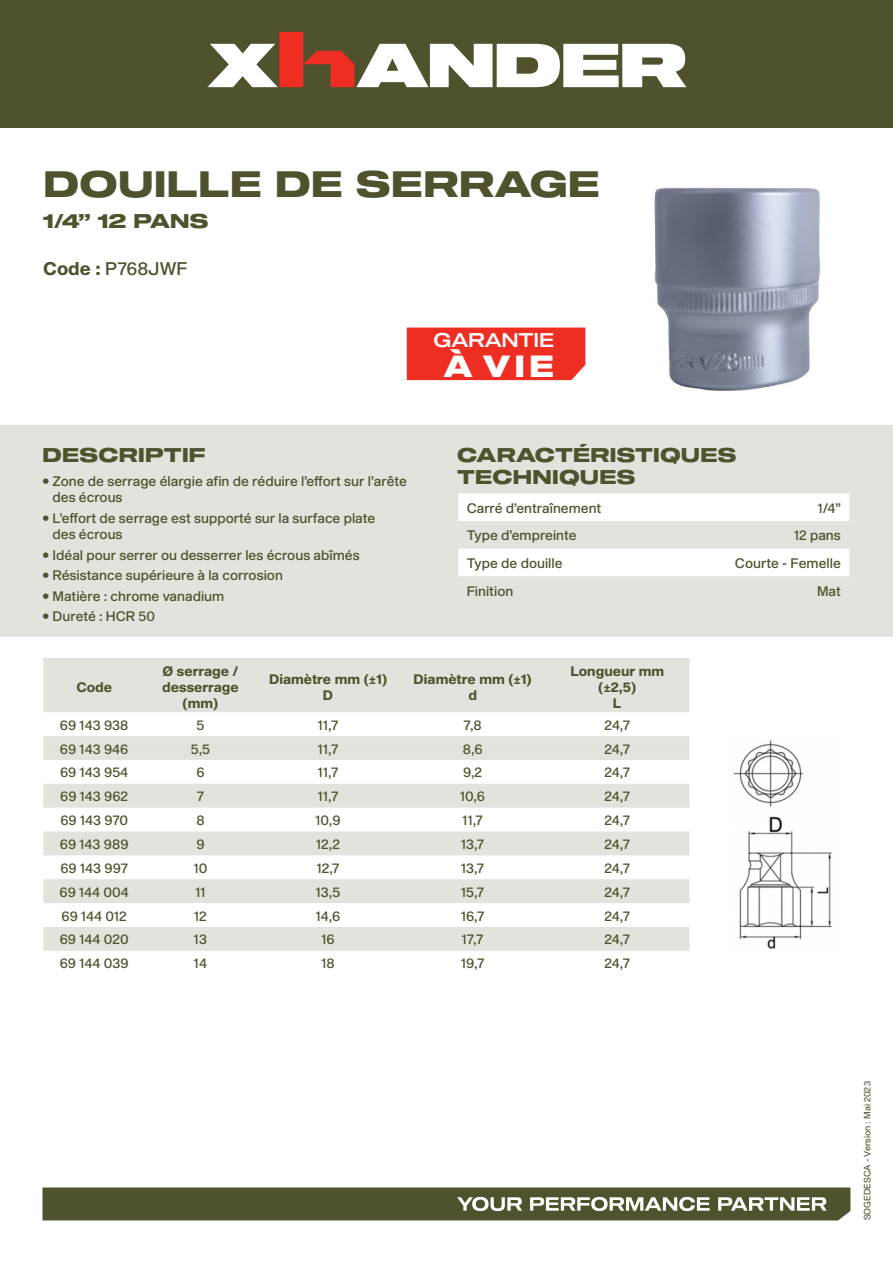
<style>
.page{position:relative;width:893px;height:1263px;background:#fff}
.page>*{position:absolute;margin:0;border:0;box-sizing:border-box;transform-origin:0 0}
.t1{font:36px "Shapiro 75 Heavy Extd";letter-spacing:.01em;color:#50512d}
.t2{font:30px "Shapiro 85 Super Heavy Wide";color:#fff}
.t3{font:19.5px/22.5px "Shapiro 75 Heavy Extd";letter-spacing:.01em;color:#50512d}
.t4{font:19.5px "Shapiro 55 Middle Wide";letter-spacing:-.015em;color:#fff}
.t5{font:18px "Shapiro 55 Middle";color:#50512d}
.t6{font:13.5px/16.2px "Shapiro 55 Middle";color:#50512d}
.t7{font:800 13.5px/16.2px "Shapiro 75";color:#50512d;text-align:center}
.t8{font:9px "Shapiro 45 Welter";color:#50512d}
.s1{font-family:"Shapiro 75";font-weight:800}
</style>
<div class="page">
<svg style="left:43px;top:1187px;width:807px;height:33px;background:#636444"></svg>
<div style="left:0;top:0;width:893px;height:128px;background:#50512d"></div>
<svg style="left:207px;top:32px;width:479px;height:55px"></svg>
<img style="left:654px;top:187px;width:166px;height:203px">
<div style="left:0;top:425px;width:893px;height:211px;background:#e3e2dc"></div>
<div style="left:458px;top:493px;width:391px;height:28px;background:#fff"></div>
<div style="left:458px;top:549px;width:391px;height:27px;background:#fff"></div>
<div style="left:407px;top:328px;width:178px;height:52px;background:#ee2e22"></div>
<div style="left:43px;top:658px;width:647px;height:54px;background:#e3e2dc"></div>
<svg style="left:43px;top:736px;width:647px;height:215px;fill:#e3e2dc"></svg>
<img style="left:739px;top:816px;width:94px;height:133px">
<img style="left:733px;top:740px;width:71px;height:67px">
<h1 class="t1" style="left:43px;top:159px;width:558px">DOUILLE DE SERRAGE</h1>
<h3 class="t3" style="left:43px;top:211px;width:167px">1/4” 12 PANS</h3>
<h3 class="t5" style="left:43px;top:256px;width:146px"><span class="s1">Code</span> P<span class="s1">:</span> 768JWF</h3>
<h3 class="t3" style="left:43px;top:444px;width:165px">DESCRIPTIF</h3>
<p class="t6" style="left:53px;top:474px;width:356px;text-indent:-10px">• Zone de serrage élargie afin de réduire ’l effort sur ’l arête des écrous</p>
<p class="t6" style="left:53px;top:511px;width:324px;text-indent:-10px">• ’Leffort de serrage est supporté sur la surface plate des écrous</p>
<p class="t6" style="left:43px;top:547px;width:319px">• Idéal pour serrer ou desserrer les écrous abîmés</p>
<p class="t6" style="left:43px;top:568px;width:242px">• Résistance supérieure laà corrosion</p>
<p class="t6" style="left:43px;top:588px;width:183px">• Matière : chrome vanadium</p>
<p class="t6" style="left:43px;top:609px;width:114px">• Dureté : HCR 50</p>
<h3 class="t4" style="left:434px;top:326px;width:122px">GARANTIE</h3>
<h2 class="t2" style="left:444px;top:345px;width:112px">À V EI</h2>
<h3 class="t3" style="left:457px;top:444px;width:281px">CARACTÉRISTIQUES<br>TECHNIQUES</h3>
<p class="t6" style="left:467px;top:500px;width:136px">Carré d’entraînement</p>
<p class="t6" style="left:467px;top:528px;width:111px">Type d’empreinte</p>
<p class="t6" style="left:818px;top:500px;width:25px">1/4“</p>
<p class="t6" style="left:794px;top:528px;width:48px">12 pans</p>
<p class="t6" style="left:467px;top:556px;width:97px">Type de douille</p>
<p class="t6" style="left:467px;top:583px;width:48px">Finition</p>
<p class="t6" style="left:735px;top:556px;width:107px">Courte - Femelle</p>
<p class="t6" style="left:817px;top:583px;width:25px">Mat</p>
<p class="t7" style="left:76px;top:679px;width:37px">Code</p>
<p class="t6" style="left:60px;top:717px;width:70px">69 143 938</p>
<p class="t7" style="left:162px;top:663px;width:78px">Ø serrage / desserrage (mm(</p>
<p class="t7" style="left:269px;top:671px;width:120px">Diamètre mm )±1(<br>D</p>
<p class="t7" style="left:414px;top:671px;width:120px">Diamètre mm )±1( d</p>
<p class="t7" style="left:570px;top:663px;width:95px">Longueur mm )±2,5(<br>L</p>
<p class="t6" style="left:605px;top:717px;width:27px">24,7</p>
<p class="t6" style="left:464px;top:717px;width:20px">7,8</p>
<p class="t6" style="left:197px;top:717px;width:9px">5</p>
<p class="t6" style="left:318px;top:717px;width:22px">11,7</p>
<p class="t6" style="left:60px;top:741px;width:70px">69 143 946</p>
<p class="t6" style="left:191px;top:741px;width:21px">5,5</p>
<p class="t6" style="left:318px;top:741px;width:22px">11,7</p>
<p class="t6" style="left:463px;top:741px;width:21px">8,6</p>
<p class="t6" style="left:605px;top:741px;width:27px">24,7</p>
<p class="t6" style="left:60px;top:765px;width:70px">69 143 954</p>
<p class="t6" style="left:196px;top:765px;width:10px">6</p>
<p class="t6" style="left:318px;top:765px;width:22px">11,7</p>
<p class="t6" style="left:463px;top:765px;width:21px">9,2</p>
<p class="t6" style="left:605px;top:765px;width:27px">24,7</p>
<p class="t6" style="left:60px;top:789px;width:70px">69 143 962</p>
<p class="t6" style="left:197px;top:789px;width:9px">7</p>
<p class="t6" style="left:318px;top:789px;width:22px">11,7</p>
<p class="t6" style="left:460px;top:789px;width:26px">10,6</p>
<p class="t6" style="left:605px;top:789px;width:27px">24,7</p>
<p class="t6" style="left:60px;top:813px;width:69px">69 143 970</p>
<p class="t6" style="left:196px;top:813px;width:10px">8</p>
<p class="t6" style="left:316px;top:813px;width:27px">10,9</p>
<p class="t6" style="left:462px;top:813px;width:22px">11,7</p>
<p class="t6" style="left:605px;top:813px;width:27px">24,7</p>
<p class="t6" style="left:60px;top:837px;width:70px">69 143 989</p>
<p class="t6" style="left:196px;top:837px;width:10px">9</p>
<p class="t6" style="left:316px;top:837px;width:25px">12,2</p>
<p class="t6" style="left:461px;top:837px;width:25px">13,7</p>
<p class="t6" style="left:605px;top:837px;width:27px">24,7</p>
<p class="t6" style="left:60px;top:860px;width:69px">69 143 997</p>
<p class="t6" style="left:194px;top:860px;width:15px">10</p>
<p class="t6" style="left:317px;top:860px;width:24px">12,7</p>
<p class="t6" style="left:461px;top:860px;width:25px">13,7</p>
<p class="t6" style="left:605px;top:860px;width:27px">24,7</p>
<p class="t6" style="left:59px;top:884px;width:71px">69 144 004</p>
<p class="t6" style="left:195px;top:884px;width:12px">11</p>
<p class="t6" style="left:316px;top:884px;width:26px">13,5</p>
<p class="t6" style="left:461px;top:884px;width:25px">15,7</p>
<p class="t6" style="left:605px;top:884px;width:27px">24,7</p>
<p class="t6" style="left:61px;top:908px;width:67px">69 144 012</p>
<p class="t6" style="left:194px;top:908px;width:14px">12</p>
<p class="t6" style="left:316px;top:908px;width:26px">14,6</p>
<p class="t6" style="left:461px;top:908px;width:25px">16,7</p>
<p class="t6" style="left:605px;top:908px;width:27px">24,7</p>
<p class="t6" style="left:60px;top:932px;width:71px">69 144 020</p>
<p class="t6" style="left:194px;top:932px;width:15px">13</p>
<p class="t6" style="left:321px;top:932px;width:15px">16</p>
<p class="t6" style="left:462px;top:932px;width:23px">17,7</p>
<p class="t6" style="left:605px;top:932px;width:27px">24,7</p>
<p class="t6" style="left:60px;top:956px;width:70px">69 144 039</p>
<p class="t6" style="left:194px;top:956px;width:15px">14</p>
<p class="t6" style="left:321px;top:956px;width:15px">18</p>
<p class="t6" style="left:461px;top:956px;width:25px">19,7</p>
<p class="t6" style="left:605px;top:956px;width:27px">24,7</p>
<p class="t8" style="left:861px;top:1220px;width:141px;rotate:-90deg">SOGEDESCA - Version : Mai 2023</p>
</div>
